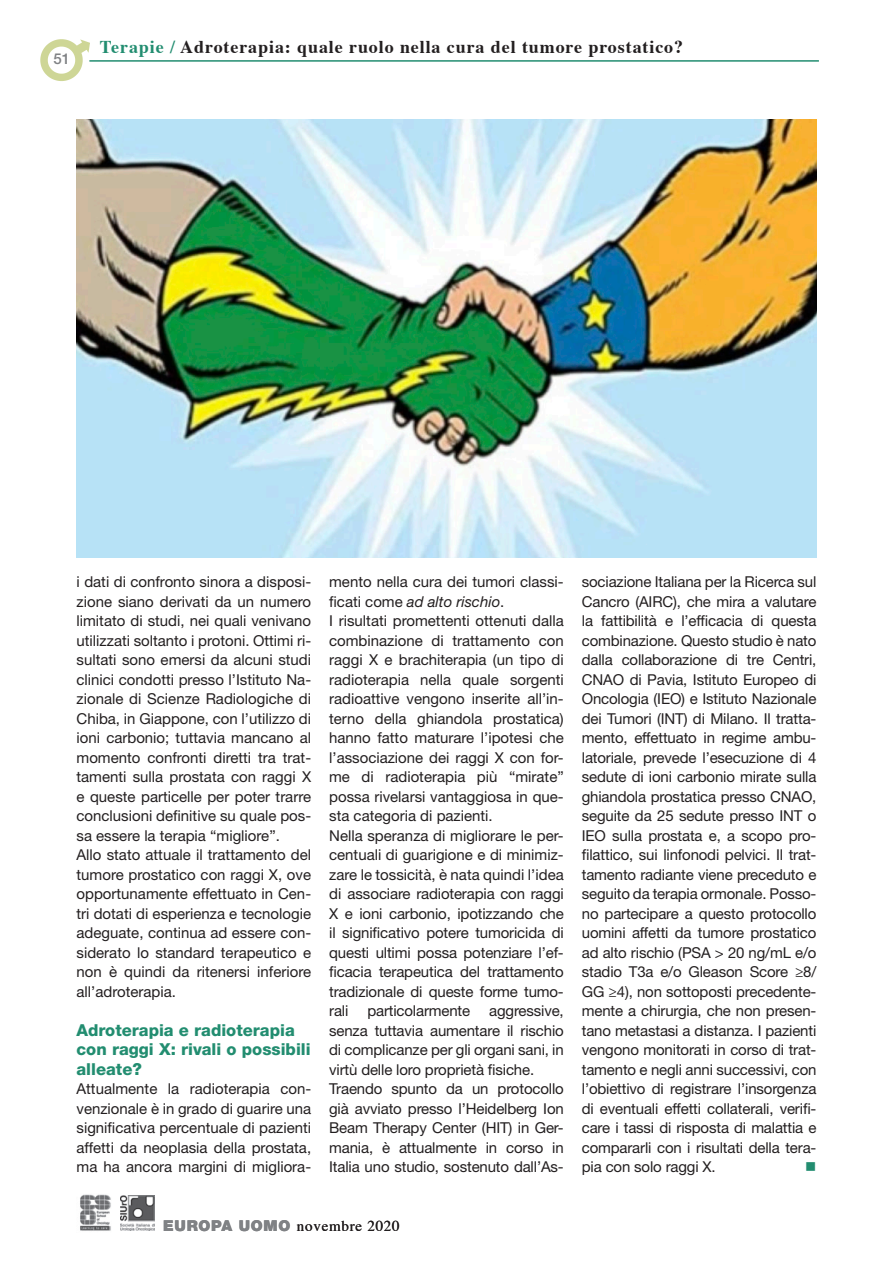
<style>
.page{position:relative;width:893px;height:1263px;background:#fff}
.page>*{position:absolute;margin:0;border:0;box-sizing:border-box;transform-origin:0 0}
.testata_sx{font:700 18px "Times";letter-spacing:.05em;color:#231f20}
.titolo_paragrafo{font:800 16.5px/19.5px "Helvetica Neue LT Std";color:#228d70}
.testo_articolo{font:15px/19.5px "Helvetica Neue LT Std";letter-spacing:-.01em;color:#231f20;text-align:justify}
.t1{font:15px "Times";letter-spacing:.05em;color:#231f20}
.t2{font:500 15px "Helvetica Neue LT Std";color:#808285}
.testo_articolo-2{font:15px "Wingdings";color:#228d70}
.s1{color:#228d70}
.s2{font-style:italic}
.s3{font-family:"Helvetica Neue LT Std";font-weight:900;color:#808285}
</style>
<div class="page">
<img style="left:80px;top:1194px;width:31px;height:37px">
<img style="left:121px;top:1195px;width:33px;height:35px">
<img style="left:40px;top:39px;width:49px;height:42px">
<hr style="left:89px;top:60px;width:730px;height:2px;background:#228d70">
<img style="left:77px;top:119px;width:739px;height:439px">
<p class="t2" style="left:53px;top:50px;width:18px">51</p>
<p class="testata_sx" style="left:100px;top:30px;width:585px"><span class="s1">Terapie /</span> Adroterapia: quale ruolo nella cura del tumore prostatico?</p>
<p class="testo_articolo" style="left:77px;top:572px;width:236px">i dati di confronto sinora a disposi&shy;zione siano derivati da un numero limitato di studi, nei quali venivano utilizzati soltanto i protoni. Ottimi ri&shy;sultati sono emersi da alcuni studi clinici condotti presso l’Istituto Na&shy;zionale di Scienze Radiologiche di Chiba, in Giappone, con l’utilizzo di ioni carbonio; tuttavia mancano al momento confronti diretti tra trat&shy;tamenti sulla prostata con raggi X e queste particelle per poter trarre conclusioni definitive su quale pos&shy;sa essere la terapia “migliore”.</p>
<p class="testo_articolo" style="left:77px;top:845px;width:236px">Allo stato attuale il trattamento del tumore prostatico con raggi X, ove opportunamente effettuato in Cen&shy;tri dotati di esperienza e tecnologie adeguate, continua ad essere con&shy;siderato lo standard terapeutico e non è quindi da ritenersi inferiore all’adroterapia.</p>
<p class="titolo_paragrafo" style="left:77px;top:1020px;width:236px">Adroterapia e radioterapia con raggi X: rivali o possibili alleate?</p>
<p class="testo_articolo" style="left:77px;top:1079px;width:236px">Attualmente la radioterapia con&shy;venzionale è in grado di guarire una significativa percentuale di pazienti affetti da neoplasia della prostata, ma ha ancora margini di migliora-</p>
<p class="testo_articolo" style="left:329px;top:572px;width:236px">mento nella cura dei tumori classi&shy;ficati come <span class="s2">ad alto rischio</span>.</p>
<p class="testo_articolo" style="left:329px;top:611px;width:236px">I risultati promettenti ottenuti dalla combinazione di trattamento con raggi X e brachiterapia (un tipo di radioterapia nella quale sorgenti radioattive vengono inserite all’in&shy;terno della ghiandola prostatica) hanno fatto maturare l’ipotesi che l’associazione dei raggi X con for&shy;me di radioterapia più “mirate” possa rivelarsi vantaggiosa in que&shy;sta categoria di pazienti.</p>
<p class="testo_articolo" style="left:329px;top:825px;width:236px">Nella speranza di migliorare le per&shy;centuali di guarigione e di minimiz&shy;zare le tossicità, è nata quindi l’idea di associare radioterapia con raggi X e ioni carbonio, ipotizzando che il significativo potere tumoricida di questi ultimi possa potenziare l’ef&shy;ficacia terapeutica del trattamento tradizionale di queste forme tumo&shy;rali</p>
<p class="testo_articolo" style="left:329px;top:1001px;width:236px;text-indent:160px">aggressive, senza tuttavia aumentare il rischio di complicanze per gli organi sani, in virtù delle loro proprietà fisiche.</p>
<p class="testo_articolo" style="left:329px;top:1079px;width:236px">Traendo spunto da un protocollo già avviato presso l’Heidelberg Ion Beam Therapy Center (HIT) in Ger&shy;mania, è attualmente in corso in Italia uno studio, sostenuto dall’As-</p>
<p class="testo_articolo" style="left:367px;top:1001px;width:104px">particolarmente</p>
<p class="t1" style="left:163px;top:1212px;width:238px"><span class="s3">EUROPA UOMO</span> novembre 2020</p>
<p class="testo_articolo" style="left:582px;top:572px;width:236px">sociazione Italiana per la Ricerca sul Cancro (AIRC), che mira a valutare la fattibilità e l’efficacia di questa combinazione. Questo studio è nato dalla collaborazione di tre Centri, CNAO di Pavia, Istituto Europeo di Oncologia (IEO) e Istituto Nazionale dei Tumori (INT) di Milano. Il tratta&shy;mento, effettuato in regime ambu&shy;latoriale, prevede l’esecuzione di 4 sedute di ioni carbonio mirate sulla ghiandola prostatica presso CNAO, seguite da 25 sedute presso INT o IEO sulla prostata e, a scopo pro&shy;filattico, sui linfonodi pelvici. Il trat&shy;tamento radiante viene preceduto e seguito da terapia ormonale. Posso&shy;no partecipare a questo protocollo uomini affetti da tumore prostatico ad alto rischio (PSA &gt; 20 ng/mL e/o stadio T3a e/o Gleason Score ≥8/ GG ≥4), non sottoposti precedente&shy;mente a chirurgia, che non presen&shy;tano metastasi a distanza. I pazienti vengono monitorati in corso di trat&shy;tamento e negli anni successivi, con l’obiettivo di registrare l’insorgenza di eventuali effetti collaterali, verifi&shy;care i tassi di risposta di malattia e compararli con i risultati della tera&shy;pia con solo raggi X.</p>
<p class="testo_articolo-2" style="left:805px;top:1159px;width:13px">■</p>
</div>
